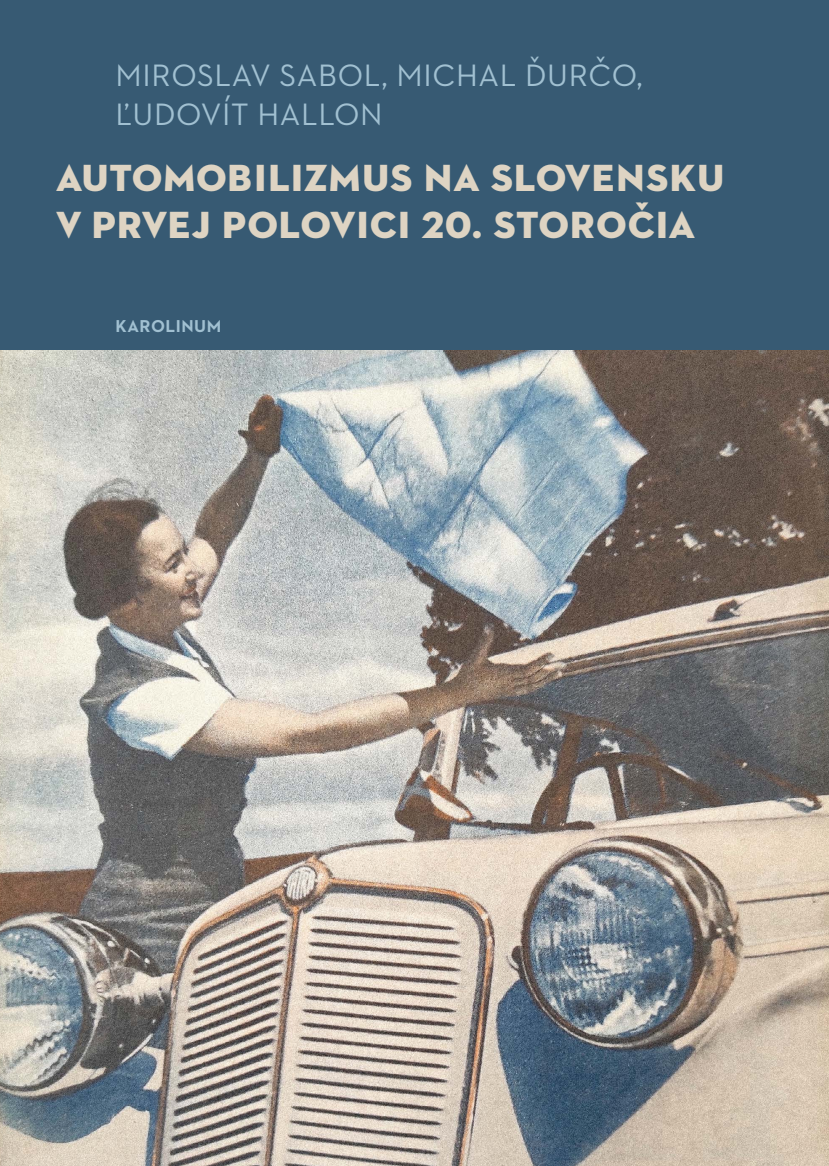
<style>
.page{position:relative;width:829px;height:1166px;background:#fff}
.page>*{position:absolute;margin:0;border:0;box-sizing:border-box;transform-origin:0 0}
.t1{font:38.5px/47.2px "Neutraface 2 Display Titling";letter-spacing:.03em;color:#ded4c3}
.t2{font:31.5px/38.5px "Neutraface 2 Text";letter-spacing:.02em;color:#a1c0d1}
.t3{font:700 17.5px "Neutraface 2 Text";letter-spacing:.03em;color:#a1c0d1}
</style>
<div class="page">
<img style="left:0;top:350px;width:828px;height:816px">
<div style="left:0;top:0;width:828px;height:350px;background:#375a73"></div>
<p class="t2" style="left:116px;top:56px;width:528px">MIROSLAV SABOL, MICHAL ĎURČO,<br>ĽUDOVÍT HALLON</p>
<p class="t1" style="left:56px;top:154px;width:669px">AUTOMOBILIZMUS NA SLOVENSKU<br>V PRVEJ POLOVICI 20. STOROČIA</p>
<p class="t3" style="left:116px;top:314px;width:107px">KAROLINUM</p>
</div>
